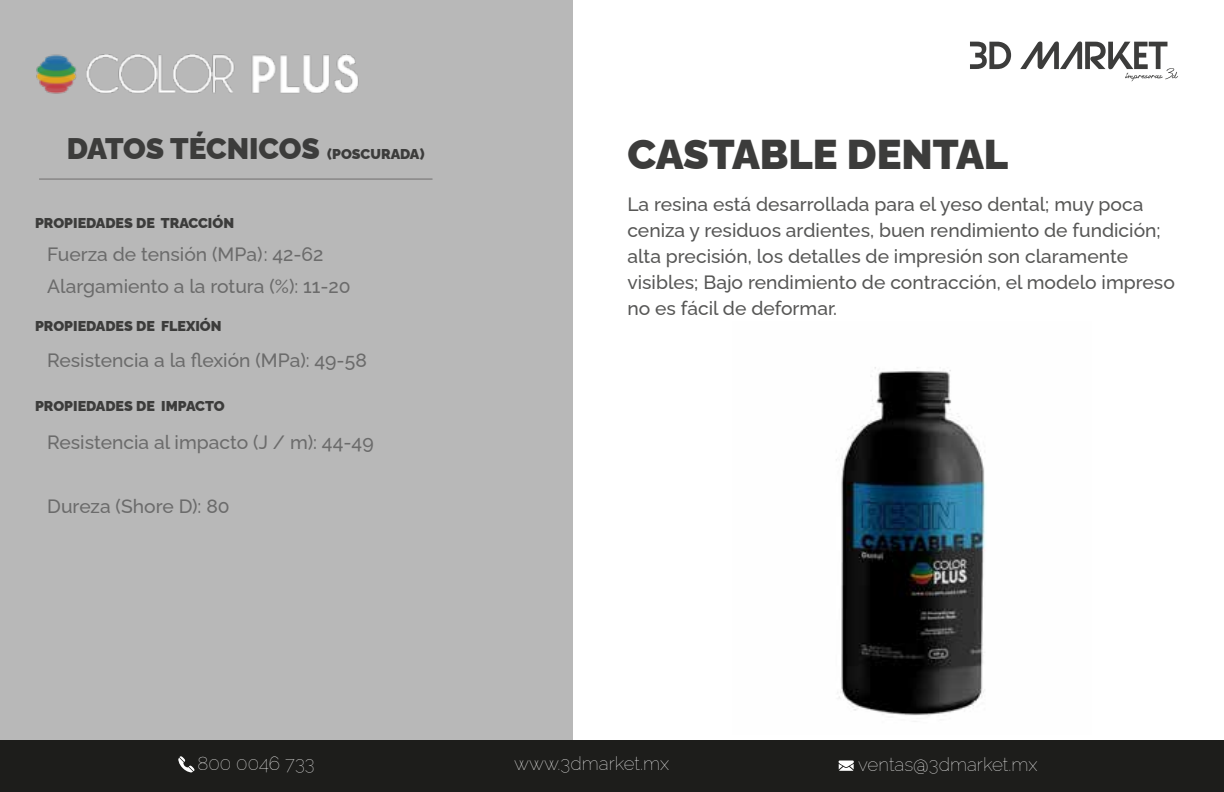
<style>
.page{position:relative;width:1224px;height:792px;background:#fff}
.page>*{position:absolute;margin:0;border:0;box-sizing:border-box;transform-origin:0 0}
.t1{font:900 41.6px "Raleway";color:#3c3c3b}
.t2{font:900 29.8px "Raleway";letter-spacing:-.005em;color:#3c3c3b}
.t3{font:500 19.2px/26px "Raleway";color:#575756}
.t4{font:500 19.2px/32px "Raleway";color:#6b6b6b}
.t5{font:300 18.8px "Raleway";color:#fff}
.t6{font:900 14.2px "Raleway";color:#3c3c3b}
.s1{font-size:14.2px}
</style>
<div class="page">
<div style="left:0;top:0;width:572px;height:741px;background:#b8b8b8"></div>
<div style="left:0;top:741px;width:1224px;height:51px;background:#1d1d1b"></div>
<svg style="left:178px;top:756px;width:17px;height:16px"></svg>
<svg style="left:839px;top:761px;width:15px;height:10px"></svg>
<svg style="left:970px;top:42px;width:41px;height:27px"></svg>
<svg style="left:1020px;top:41px;width:158px;height:40px"></svg>
<hr style="left:39px;top:179px;width:394px;height:1px;background:#706f6f">
<img style="left:36px;top:54px;width:323px;height:40px">
<img style="left:836px;top:367px;width:150px;height:349px">
<h2 class="t2" style="left:67px;top:125px;width:359px">DATOS TÉCNICOS <span class="s1">(POSCURADA)</span></h2>
<p class="t6" style="left:35px;top:212px;width:201px">PROPIEDADES DE TRACCIÓN</p>
<p class="t4" style="left:47px;top:236px;width:305px">Fuerza de tensión (MPa) : 42-62<br>Alargamiento a la rotura (%): 11-20</p>
<p class="t6" style="left:35px;top:315px;width:188px">PROPIEDADES DE FLEXIÓN</p>
<p class="t4" style="left:47px;top:342px;width:321px">Resistencia a la flexión (MPa): 49-58</p>
<p class="t6" style="left:35px;top:396px;width:191px">PROPIEDADES DE IMPACTO</p>
<p class="t4" style="left:47px;top:424px;width:328px">Resistencia al impacto (J / m): 44-49</p>
<p class="t4" style="left:47px;top:488px;width:184px">Dureza (Shore D): 80</p>
<h1 class="t1" style="left:627px;top:122px;width:382px">CASTABLE DENTAL</h1>
<p class="t3" style="left:627px;top:189px;width:549px">La resina está desarrollada para el yeso dental; muy poca ceniza y residuos ardientes, buen rendimiento de fundición; alta precisión, los detalles de impresión son claramente visibles; Bajo rendimiento de contracción, el modelo impreso no es fácil de deformar.</p>
<p class="t5" style="left:198px;top:748px;width:119px">800 0046 733</p>
<p class="t5" style="left:514px;top:748px;width:157px">www.3dmarket.mx</p>
<p class="t5" style="left:858px;top:749px;width:181px">ventas@3dmarket.mx</p>
</div>
